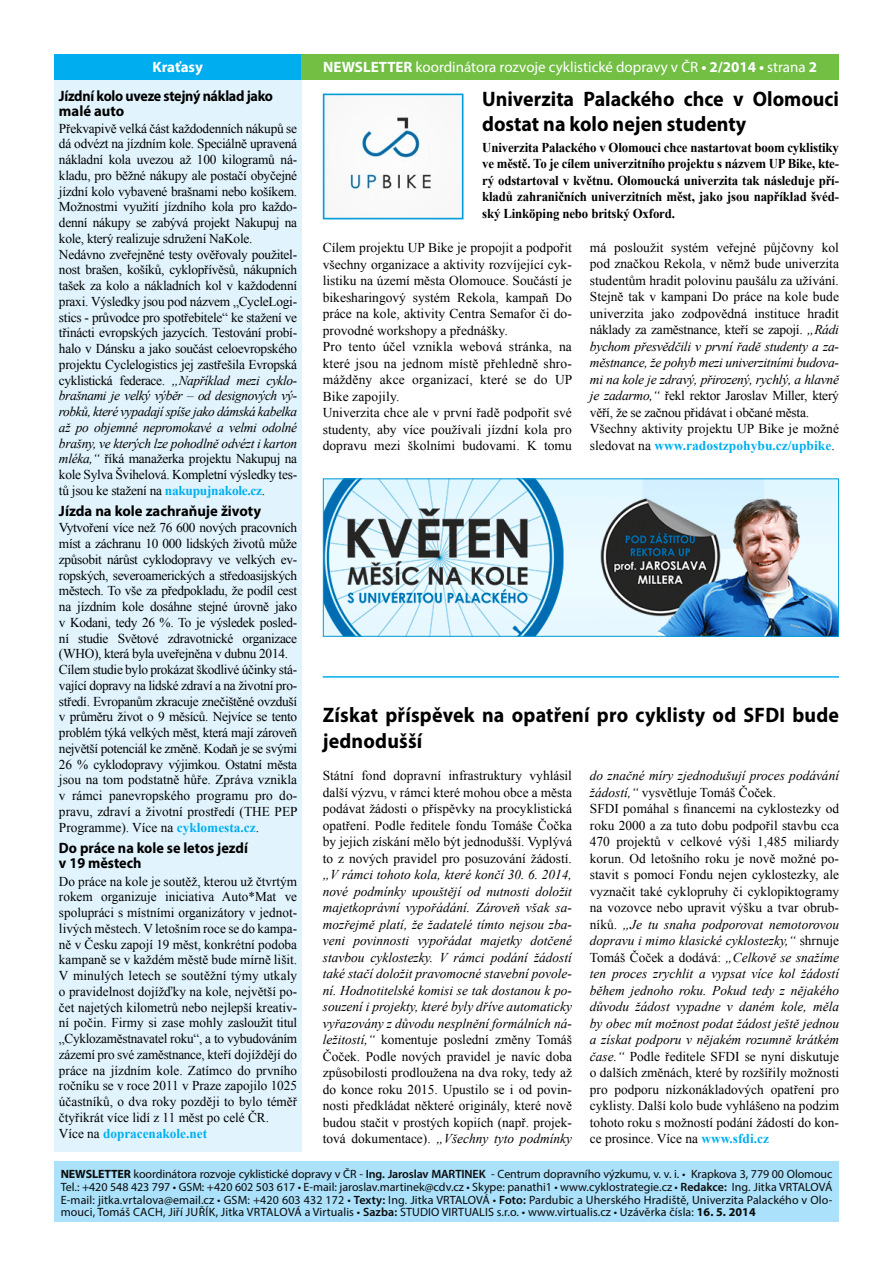
<style>
.page{position:relative;width:893px;height:1263px;background:#fff}
.page>*{position:absolute;margin:0;border:0;box-sizing:border-box;transform-origin:0 0}
.t1{font:700 21px/25.2px "Myriad Pro";color:#000;scale:.95 1}
.t2{font:15px "Myriad Pro";color:#fff}
.t3{font:700 15px/15px "Myriad Pro";letter-spacing:-.02em;color:#000;scale:.94 1}
.t4{font:700 15px/15px "Myriad Pro";color:#000;scale:.95 1}
.t5{font:700 15px "Myriad Pro";color:#000}
.t6{font:700 15px "Myriad Pro";color:#fff}
.t7{font:13.5px/16.5px "Times New Roman";color:#000}
.t8{font:13.5px/15.8px "Times New Roman";letter-spacing:-.02em;color:#000}
.t9{font:13.5px/15.8px "Times New Roman";letter-spacing:-.025em;color:#000}
.t10{font:italic 13.5px/16.5px "Times New Roman";color:#000;text-align:justify}
.t11{font:700 13.5px/16.5px "Times New Roman";letter-spacing:-.01em;color:#000;text-align:justify;scale:.95 1}
.t12{font:12px/12.8px "Myriad Pro";letter-spacing:.01em;color:#0a0a0b;text-align:justify}
.s1{font-weight:700}
.s2{font-style:italic}
.s3{font-weight:700;color:#00aeef}
.s4{font-style:normal}
.s5{font-weight:600}
</style>
<div class="page">
<div style="left:54px;top:80px;width:247px;height:1071px;background:#e1f4fd"></div>
<div style="left:54px;top:54px;width:247px;height:26px;background:#00aeef"></div>
<div style="left:301px;top:54px;width:538px;height:26px;background:#72bf44"></div>
<div style="left:54px;top:1162px;width:785px;height:60px;background:#abe1fa"></div>
<hr style="left:323px;top:676px;width:516px;height:2px;background:#00aeef">
<img style="left:325px;top:480px;width:512px;height:155px">
<div style="left:323px;top:478px;width:516px;height:159px;border:1px solid #009dd8"></div>
<img style="left:345px;top:117px;width:86px;height:80px">
<div style="left:323px;top:94px;width:140px;height:125px;border:2px solid #009dd8"></div>
<p class="t6" style="left:153px;top:58px;width:52px">Kraťasy</p>
<p class="t2" style="left:323px;top:58px;width:495px"><span class="s1">NEWSLETTER</span> koordinátora rozvoje cyklistické dopravy v ČR <span class="s1">• 2/2014 •</span> strana <span class="s1">2</span></p>
<p class="t3" style="left:59px;top:88px;width:229px">Jízdní kolo uveze stejný náklad jako malé auto</p>
<p class="t8" style="left:59px;top:120px;width:240px">Překvapivě velká část každodenních nákupů se dá odvézt na jízdním kole. Speciálně upravená nákladní kola uvezou až 100 kilogramů ná&shy;kladu, pro běžné nákupy ale postačí obyčejné jízdní kolo vybavené brašnami nebo košíkem.<br>Možnostmi využití jízdního kola pro každo&shy;denní nákupy se zabývá projekt Nakupuj na kole, který realizuje sdružení NaKole.<br>Nedávno zveřejněné testy ověřovaly použitel&shy;nost brašen, košíků, cyklopřívěsů, nákupních tašek za kolo a nákladních kol v každodenní praxi. Výsledky jsou pod názvem „CycleLogi&shy;stics - průvodce pro spotřebitele“ ke stažení ve třinácti evropských jazycích. Testování probí&shy;halo v Dánsku a jako součást celoevropského projektu Cyclelogistics jej zastřešila Evropská cyklistická federace. <span class="s2">„Například mezi cyklo&shy;brašnami je velký výběr – od designových vý&shy;robků, které vypadají spíše jako dámská kabelka až po objemné nepromokavé a velmi odolné brašny, ve kterých lze pohodlně odvézt i karton mléka,“</span> říká manažerka projektu Nakupuj na kole Sylva Švihelová. Kompletní výsledky tes&shy;tů jsou ke stažení na <span class="s3">nakupujnakole.cz</span>.</p>
<p class="t5" style="left:59px;top:501px;width:204px">Jízda na kole zachraňuje životy</p>
<p class="t9" style="left:59px;top:519px;width:240px">Vytvoření více než 76 600 nových pracovních míst a záchranu 10 000 lidských životů může způsobit nárůst cyklodopravy ve velkých ev&shy;ropských, severoamerických a středoasijských městech. To vše za předpokladu, že podíl cest na jízdním kole dosáhne stejné úrovně jako v Kodani, tedy 26 %. To je výsledek posled&shy;ní studie Světové zdravotnické organizace (WHO), která byla uveřejněna v dubnu 2014.<br>Cílem studie bylo prokázat škodlivé účinky stá&shy;vající dopravy na lidské zdraví a na životní pro&shy;středí. Evropanům zkracuje znečištěné ovzduší v průměru život o 9 měsíců. Nejvíce se tento problém týká velkých měst, která mají zároveň největší potenciál ke změně. Kodaň je se svými 26 % cyklodopravy výjimkou. Ostatní města jsou na tom podstatně hůře. Zpráva vznikla v rámci panevropského programu pro do&shy;pravu, zdraví a životní prostředí (THE PEP Programme). Více na <span class="s3">cyklomesta.cz</span>.</p>
<p class="t4" style="left:59px;top:840px;width:200px">Do práce na kole se letos jezdí v 19 městech</p>
<p class="t7" style="left:59px;top:873px;width:240px;line-height:15.8px">Do práce na kole je soutěž, kterou už čtvrtým rokem organizuje iniciativa Auto*Mat ve spolupráci s místními organizátory v jednot&shy;livých městech. V letošním roce se do kampa&shy;ně v Česku zapojí 19 měst, konkrétní podoba kampaně se v každém městě bude mírně lišit.<br>V minulých letech se soutěžní týmy utkaly o pravidelnost dojížďky na kole, největší po&shy;čet najetých kilometrů nebo nejlepší kreativ&shy;ní počin. Firmy si zase mohly zasloužit titul „Cyklozaměstnavatel roku“, a to vybudováním zázemí pro své zaměstnance, kteří dojíždějí do práce na jízdním kole. Zatímco do prvního ročníku se v roce 2011 v Praze zapojilo 1025 účastníků, o dva roky později to bylo téměř čtyřikrát více lidí z 11 měst po celé ČR.<br>Více na <span class="s3">dopracenakole.net</span></p>
<h1 class="t1" style="left:482px;top:85px;width:377px">Univerzita Palackého chce v Olomouci dostat na kolo nejen studenty</h1>
<p class="t11" style="left:482px;top:138px;width:377px">Univerzita Palackého v Olomouci chce nastartovat boom cyklistiky ve městě. To je cílem univerzitního projektu s názvem UP Bike, kte&shy;rý odstartoval v květnu. Olomoucká univerzita tak následuje pří&shy;kladů zahraničních univerzitních měst, jako jsou například švéd&shy;ský Linköping nebo britský Oxford.</p>
<p class="t7" style="left:323px;top:239px;width:251px">Cílem projektu UP Bike je propojit a podpořit všechny organizace a aktivity rozvíjející cyk&shy;listiku na území města Olomouce. Součástí je bikesharingový systém Rekola, kampaň Do práce na kole, aktivity Centra Semafor či do&shy;provodné workshopy a přednášky.<br>Pro tento účel vznikla webová stránka, na které jsou na jednom místě přehledně shro&shy;mážděny akce organizací, které se do UP Bike zapojily.<br>Univerzita chce ale v první řadě podpořit své studenty, aby více používali jízdní kola pro dopravu mezi školními budovami. K tomu</p>
<p class="t7" style="left:590px;top:239px;width:251px">má posloužit systém veřejné půjčovny kol pod značkou Rekola, v němž bude univerzita studentům hradit polovinu paušálu za užívání.<br>Stejně tak v kampani Do práce na kole bude univerzita jako zodpovědná instituce hradit náklady za zaměstnance, kteří se zapojí. <span class="s2">„Rádi bychom přesvědčili v první řadě studenty a za&shy;městnance, že pohyb mezi univerzitními budova&shy;mi na kole je zdravý, přirozený, rychlý, a hlavně je zadarmo,“</span> řekl rektor Jaroslav Miller, který věří, že se začnou přidávat i občané města.<br>Všechny aktivity projektu UP Bike je možné sledovat na <span class="s3">www.radostzpohybu.cz/upbike</span>.</p>
<h1 class="t1" style="left:323px;top:702px;width:545px">Získat příspěvek na opatření pro cyklisty od SFDI bude jednodušší</h1>
<p class="t7" style="left:590px;top:767px;width:251px"><span class="s2">do značné míry zjednodušují proces podávání žádostí,“</span> vysvětluje Tomáš Čoček.<br>SFDI pomáhal s financemi na cyklostezky od roku 2000 a za tuto dobu podpořil stavbu cca 470 projektů v celkové výši 1,485 miliardy korun. Od letošního roku je nově možné po&shy;stavit s pomocí Fondu nejen cyklostezky, ale vyznačit také cyklopruhy či cyklopiktogramy na vozovce nebo upravit výšku a tvar obrub&shy;níků. <span class="s2">„Je tu snaha podporovat nemotorovou dopravu i mimo klasické cyklostezky,“</span> shrnuje Tomáš Čoček a dodává: <span class="s2">„Celkově se snažíme ten proces zrychlit a vypsat více kol žádostí během jednoho roku. Pokud tedy z nějakého důvodu žádost vypadne v daném kole, měla by obec mít možnost podat žádost ještě jednou a získat podporu v nějakém rozumně krátkém čase.“</span> Podle ředitele SFDI se nyní diskutuje o dalších změnách, které by rozšířily možnosti pro podporu nízkonákladových opatření pro cyklisty. Další kolo bude vyhlášeno na podzim tohoto roku s možností podání žádostí do kon&shy;ce prosince. Více na <span class="s3">www.sfdi.cz</span></p>
<p class="t7" style="left:323px;top:767px;width:251px;text-align:justify">Státní fond dopravní infrastruktury vyhlásil další výzvu, v rámci které mohou obce a města podávat žádosti o příspěvky na procyklistická opatření. Podle ředitele fondu Tomáše Čočka by jejich získání mělo být jednodušší. Vyplývá to z nových pravidel pro posuzování žádostí.</p>
<p class="t10" style="left:323px;top:866px;width:251px">„V rámci tohoto kola, které končí 30. 6. 2014, nové podmínky upouštějí od nutnosti doložit majetkoprávní vypořádání. Zároveň však sa&shy;mozřejmě platí, že žadatelé tímto nejsou zba&shy;veni povinnosti vypořádat majetky dotčené stavbou cyklostezky. V rámci podání žádostí také stačí doložit pravomocné stavební povole&shy;ní. Hodnotitelské komisi se tak dostanou k po&shy;souzení i projekty, které byly dříve automaticky vyřazovány z důvodu nesplnění formálních ná&shy;ležitostí,“ <span class="s4">komentuje poslední změny Tomáš Čoček. Podle nových pravidel je navíc doba způsobilosti prodloužena na dva roky, tedy až do konce roku 2015. Upustilo se i od povin&shy;nosti předkládat některé originály, které nově budou stačit v prostých kopiích (např. projek&shy;tová dokumentace).</span> „Všechny tyto podmínky</p>
<p class="t12" style="left:61px;top:1167px;width:773px"><span class="s1">NEWSLETTER</span> koordinátora rozvoje cyklistické dopravy v ČR - <span class="s5">Ing. Jaroslav MARTINEK</span> - Centrum dopravního výzkumu, v. v. i. • Krapkova 3, 779 00 Olomouc Tel.: +420 548 423 797 • GSM: +420 602 503 617 • E-mail: jaroslav.martinek@cdv.cz • Skype: panathi1 • www.cyklostrategie.cz • <span class="s5">Redakce:</span> Ing. Jitka VRTALOVÁ E-mail: jitka.vrtalova@email.cz • GSM: +420 603 432 172 • <span class="s5">Texty:</span> Ing. Jitka VRTALOVÁ • <span class="s5">Foto:</span> Pardubic a Uherského Hradiště, Univerzita Palackého v Olo&shy;mouci, Tomáš Cach</p>
<p class="t12" style="left:163px;top:1206px;width:99px">, Jiří Juřík, Jitka Vrtalová</p>
<p class="t12" style="left:305px;top:1206px;width:453px">a Virtualis • <span class="s5">Sazba:</span> STUDIO VIRTUALIS s.r.o. • www.virtualis.cz • Uzávěrka čísla: <span class="s1">16. 5. 2014</span></p>
</div>
